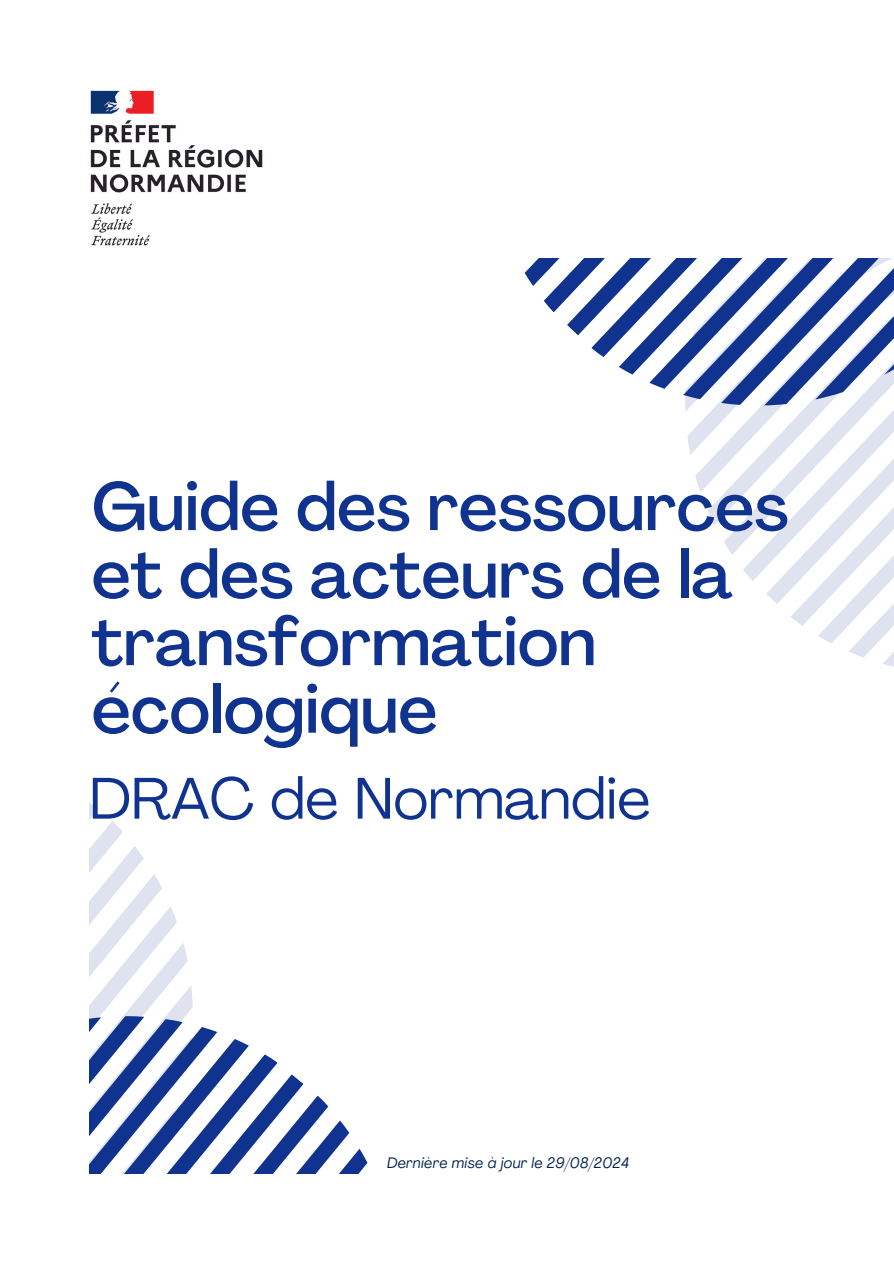
<style>
.page{position:relative;width:894px;height:1264px;background:#fff}
.page>*{position:absolute;margin:0;border:0;box-sizing:border-box;transform-origin:0 0}
.t1{font:500 66.9px/67.5px "Agrandir";color:#0f338f}
.t2{font:57.9px "Agrandir";color:#0f338f}
.t3{font:italic 15px "Agrandir";letter-spacing:.02em;color:#022452}
</style>
<div class="page">
<svg style="left:303px;top:1084px;width:65px;height:90px"></svg>
<svg style="left:89px;top:802px;width:214px;height:372px"></svg>
<img style="left:90px;top:90px;width:173px;height:156px">
<svg style="left:524px;top:258px;width:150px;height:131px"></svg>
<svg style="left:566px;top:258px;width:108px;height:77px"></svg>
<svg style="left:679px;top:258px;width:214px;height:409px"></svg>
<svg style="left:741px;top:345px;width:152px;height:282px"></svg>
<p class="t1" style="left:92px;top:479px;width:698px">Guide des ressources et des acteurs de la transformation écologique</p>
<h1 class="t2" style="left:89px;top:775px;width:562px">DRAC de Normandie</h1>
<p class="t3" style="left:387px;top:1156px;width:243px">Dernière mise à jour le 29/08/2024</p>
</div>
